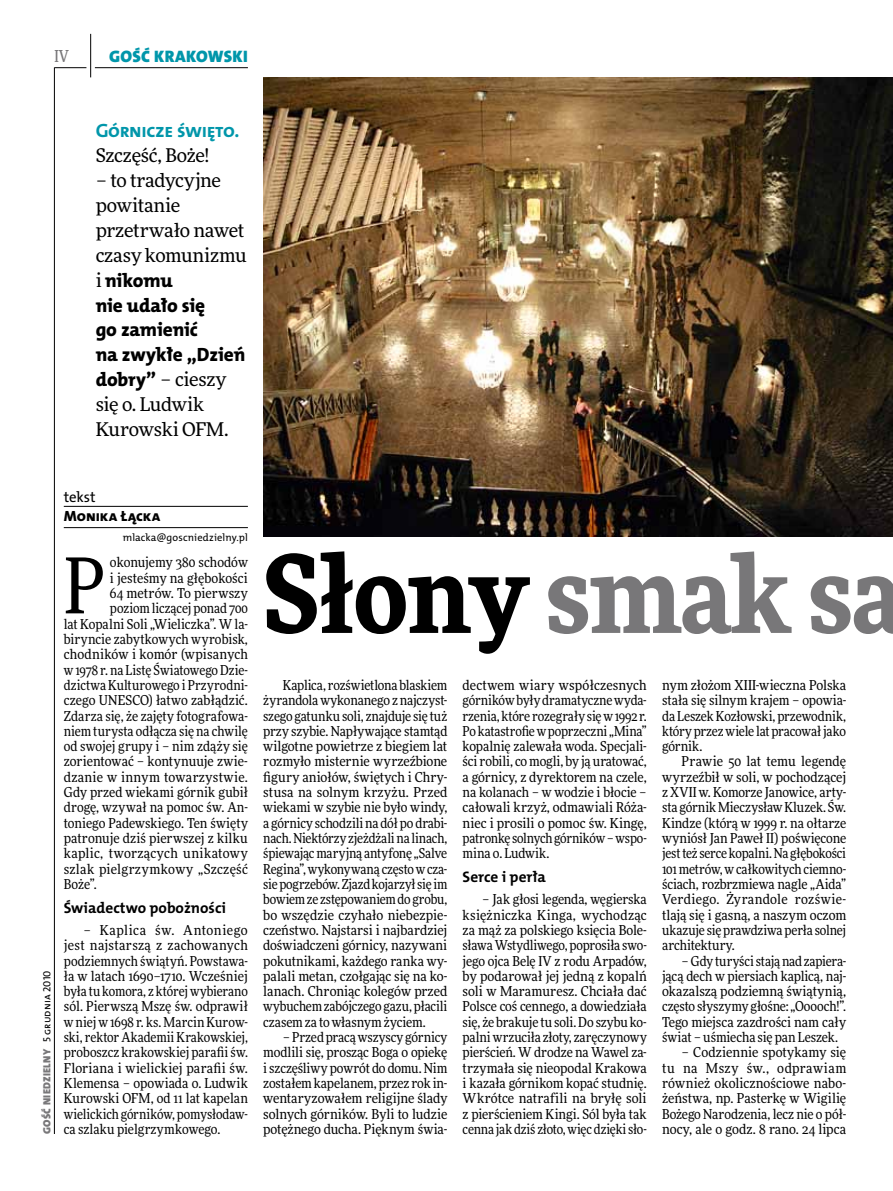
<style>
.page{position:relative;width:893px;height:1191px;background:#fff}
.page>*{position:absolute;margin:0;border:0;box-sizing:border-box;transform-origin:0 0}
.t1{font:900 108px "Freeday Narrow";letter-spacing:-.01em;color:#787779}
.t2{font:76.95px "Freeday Narrow News";color:#000}
.t3{font:19.35px/24.9px "The Mix HP8 Ex Bld";letter-spacing:-.01em;color:#000}
.t4{font:19.35px "The Mix HP7 Bld";letter-spacing:-.02em;color:#0096aa}
.t5{font:18.9px/24.9px "Freeday News";letter-spacing:-.015em;color:#000}
.t6{font:16.65px "The Mix HP9 Blk";letter-spacing:.02em;color:#0096aa}
.t7{font:500 16.5px "Freeday Narrow";color:#787779;scale:.9 1}
.t8{font:15.3px "The Mix HP7 Bld";color:#000}
.t9{font:14.85px "The Mix HP8 Ex Bld";letter-spacing:.005em;color:#000}
.t10{font:14.85px "The Mix HP5 Plain";letter-spacing:-.005em;color:#000}
.t11{font:13.65px/15.3px "Freeday Narrow News";color:#000;text-align:justify}
.t12{font:13.65px "Freeday Narrow News";letter-spacing:.02em;color:#000}
.t13{font:10.5px "The Mix HP9 Blk";letter-spacing:.025em;color:#787779}
.t14{font:10.5px "The Mix HP5 Plain";letter-spacing:.01em;color:#000}
.s1{font-family:"Freeday News";font-size:18.9px}
.s2{font-family:"The Mix HP8 Ex Bld";font-size:19.35px}
.s3{font-family:"The Mix HP5 Plain";color:#000}
.s4{color:#000}
</style>
<div class="page">
<hr style="left:54px;top:67px;width:1px;height:1067px;background:#000">
<hr style="left:90px;top:34px;width:1px;height:43px;background:#000">
<hr style="left:54px;top:67px;width:32px;height:1px;background:#000">
<hr style="left:95px;top:67px;width:153px;height:1px;background:#000">
<img style="left:263px;top:77px;width:630px;height:460px">
<hr style="left:64px;top:506px;width:184px;height:1px;background:#000">
<hr style="left:64px;top:527px;width:184px;height:1px;background:#000">
<p class="t7" style="left:54px;top:46px;width:17px">IV</p>
<p class="t6" style="left:109px;top:46px;width:140px">GOŚĆ KRAKOWSKI</p>
<h3 class="t4" style="left:96px;top:118px;width:145px">Górnicze święto.</h3>
<h3 class="t5" style="left:96px;top:142px;width:115px">Szczęść, Boże!</h3>
<h3 class="t5" style="left:96px;top:167px;width:153px">– to tradycyjne powitanie przetrwało nawet czasy komunizmu</h3>
<h3 class="t3" style="left:96px;top:268px;width:151px"><span class="s1">i</span> nikomu<br>nie udało się<br>go zamienić<br>na zwykłe „Dzień</h3>
<h3 class="t5" style="left:96px;top:367px;width:134px"><span class="s2">dobry”</span> – cieszy się o. Ludwik<br>Kurowski OFM.</h3>
<p class="t13" style="left:40px;top:1134px;width:165px;rotate:-90deg">GOŚĆ NIEDZIELNY <span class="s3">5 grudnia 2010</span></p>
<p class="t10" style="left:64px;top:487px;width:33px">tekst</p>
<p class="t9" style="left:64px;top:507px;width:98px">Monika Łącka</p>
<p class="t14" style="left:123px;top:530px;width:127px">mlacka@goscniedzielny.pl</p>
<h2 class="t2" style="left:64px;top:538px;width:43px">P</h2>
<p class="t11" style="left:110px;top:555px;width:139px">okonujemy 380 schodów</p>
<p class="t11" style="left:110px;top:570px;width:139px">i jesteśmy na głębokości</p>
<p class="t11" style="left:110px;top:585px;width:139px">64 metrów. To pierwszy</p>
<p class="t11" style="left:110px;top:600px;width:139px">poziom liczącej ponad 700</p>
<p class="t11" style="left:64px;top:616px;width:186px">lat Kopalni Soli „Wieliczka”. W la-</p>
<p class="t11" style="left:64px;top:631px;width:186px">biryncie zabytkowych wyrobisk,</p>
<p class="t11" style="left:64px;top:646px;width:186px">chodników i komór (wpisanych</p>
<p class="t11" style="left:64px;top:662px;width:186px">w 1978 r. na Listę Światowego Dzie-</p>
<p class="t11" style="left:64px;top:677px;width:186px">dzictwa Kulturowego i Przyrodni-</p>
<p class="t11" style="left:64px;top:692px;width:186px">czego UNESCO) łatwo zabłądzić.</p>
<p class="t11" style="left:64px;top:708px;width:186px">Zdarza się, że zajęty fotografowa-</p>
<p class="t11" style="left:64px;top:723px;width:186px">niem turysta odłącza się na chwilę</p>
<p class="t11" style="left:64px;top:738px;width:186px">od swojej grupy i – nim zdąży się</p>
<p class="t11" style="left:64px;top:754px;width:186px">zorientować – kontynuuje zwie-</p>
<p class="t12" style="left:64px;top:768px;width:186px">dzanie w innym towarzystwie.</p>
<p class="t11" style="left:64px;top:784px;width:186px">Gdy przed wiekami górnik gubił</p>
<p class="t11" style="left:64px;top:799px;width:186px">drogę, wzywał na pomoc św. An-</p>
<p class="t11" style="left:64px;top:815px;width:186px">toniego Padewskiego. Ten święty</p>
<p class="t11" style="left:64px;top:830px;width:186px">patronuje dziś pierwszej z kilku</p>
<p class="t12" style="left:64px;top:845px;width:186px">kaplic, tworzących unikatowy</p>
<p class="t11" style="left:64px;top:861px;width:186px">szlak pielgrzymkowy „Szczęść</p>
<p class="t11" style="left:64px;top:876px;width:35px">Boże”.</p>
<p class="t8" style="left:64px;top:898px;width:164px">Świadectwo pobożności</p>
<p class="t11" style="left:64px;top:922px;width:186px;text-indent:20px">– Kaplica św. Antoniego jest najstarszą z zachowanych podziemnych świątyń. Powstawa&shy;ła w latach 1690–1710. Wcześniej była tu komora, z której wybierano sól. Pierwszą Mszę św. odprawił w niej w 1698 r. ks. Marcin Kurow&shy;ski, rektor Akademii Krakowskiej, proboszcz krakowskiej parafii św.<br>Floriana i wielickiej parafii św.<br>Klemensa – opowiada o. Ludwik Kurowski OFM, od 11 lat kapelan wielickich górników, pomysłodaw&shy;ca szlaku pielgrzymkowego.</p>
<h1 class="t1" style="left:263px;top:523px;width:642px"><span class="s4">Słony</span> smak sa</h1>
<p class="t11" style="left:263px;top:677px;width:186px;text-indent:20px">Kaplica, rozświetlona blaskiem żyrandola wykonanego z najczyst&shy;szego gatunku soli, znajduje się tuż przy szybie. Napływające stamtąd wilgotne powietrze z biegiem lat rozmyło misternie wyrzeźbione figury aniołów, świętych i Chry&shy;stusa na solnym krzyżu. Przed wiekami w szybie nie było windy, a górnicy schodzili na dół po drabi&shy;nach. Niektórzy zjeżdżali na linach, śpiewając maryjną antyfonę „Salve Regina”, wykonywaną często w cza&shy;sie pogrzebów. Zjazd kojarzył się im bowiem ze zstępowaniem do grobu, bo wszędzie czyhało niebezpie&shy;czeństwo. Najstarsi i najbardziej doświadczeni górnicy, nazywani pokutnikami, każdego ranka wy&shy;palali metan, czołgając się na ko&shy;lanach. Chroniąc kolegów przed wybuchem zabójczego gazu, płacili czasem za to własnym życiem.</p>
<p class="t11" style="left:263px;top:1029px;width:186px;text-indent:20px">– Przed pracą wszyscy górnicy modlili się, prosząc Boga o opiekę i szczęśliwy powrót do domu. Nim zostałem kapelanem, przez rok in&shy;wentaryzowałem religijne ślady solnych górników. Byli to ludzie potężnego ducha. Pięknym świa-</p>
<p class="t11" style="left:463px;top:677px;width:186px">dectwem wiary współczesnych górników były dramatyczne wyda&shy;rzenia, które rozegrały się w 1992 r.<br>Po katastrofie w poprzeczni „Mina” kopalnię zalewała woda. Specjali&shy;ści robili, co mogli, by ją uratować, a górnicy, z dyrektorem na czele, na kolanach – w wodzie i błocie – całowali krzyż, odmawiali Róża&shy;niec i prosili o pomoc św. Kingę, patronkę solnych górników – wspo&shy;mina o. Ludwik.</p>
<p class="t8" style="left:463px;top:867px;width:85px">Serce i perła</p>
<p class="t11" style="left:463px;top:891px;width:186px;text-indent:20px">– Jak głosi legenda, węgierska księżniczka Kinga, wychodząc za mąż za polskiego księcia Bole&shy;sława Wstydliwego, poprosiła swo&shy;jego ojca Belę IV z rodu Arpadów, by podarował jej jedną z kopalń soli w Maramuresz. Chciała dać Polsce coś cennego, a dowiedziała się, że brakuje tu soli. Do szybu ko&shy;palni wrzuciła złoty, zaręczynowy pierścień. W drodze na Wawel za&shy;trzymała się nieopodal Krakowa i kazała górnikom kopać studnię.<br>Wkrótce natrafili na bryłę soli z pierścieniem Kingi. Sól była tak cenna jak dziś złoto, więc dzięki sło-</p>
<p class="t11" style="left:662px;top:677px;width:186px">nym złożom XIII-wieczna Polska stała się silnym krajem – opowia&shy;da Leszek Kozłowski, przewodnik, który przez wiele lat pracował jako górnik.</p>
<p class="t11" style="left:662px;top:754px;width:186px;text-indent:20px">Prawie 50 lat temu legendę wyrzeźbił w soli, w pochodzącej z XVII w. Komorze Janowice, arty&shy;sta górnik Mieczysław Kluzek. Św.<br>Kindze (którą w 1999 r. na ołtarze wyniósł Jan Paweł II) poświęcone jest też serce kopalni. Na głębokości 101 metrów, w całkowitych ciemno&shy;ściach, rozbrzmiewa nagle „Aida” Verdiego. Żyrandole rozświe&shy;tlają się i gasną, a naszym oczom ukazuje się prawdziwa perła solnej architektury.</p>
<p class="t11" style="left:662px;top:953px;width:186px;text-indent:20px">– Gdy turyści stają nad zapiera&shy;jącą dech w piersiach kaplicą, naj&shy;okazalszą podziemną świątynią, często słyszymy głośne: „Ooooch!”.<br>Tego miejsca zazdrości nam cały świat – uśmiecha się pan Leszek.</p>
<p class="t11" style="left:662px;top:1044px;width:186px;text-indent:20px">– Codziennie spotykamy się tu na Mszy św., odprawiam również okolicznościowe nabo&shy;żeństwa, np. Pasterkę w Wigilię Bożego Narodzenia, lecz nie o pół&shy;nocy, ale o godz. 8 rano. 24 lipca</p>
</div>
